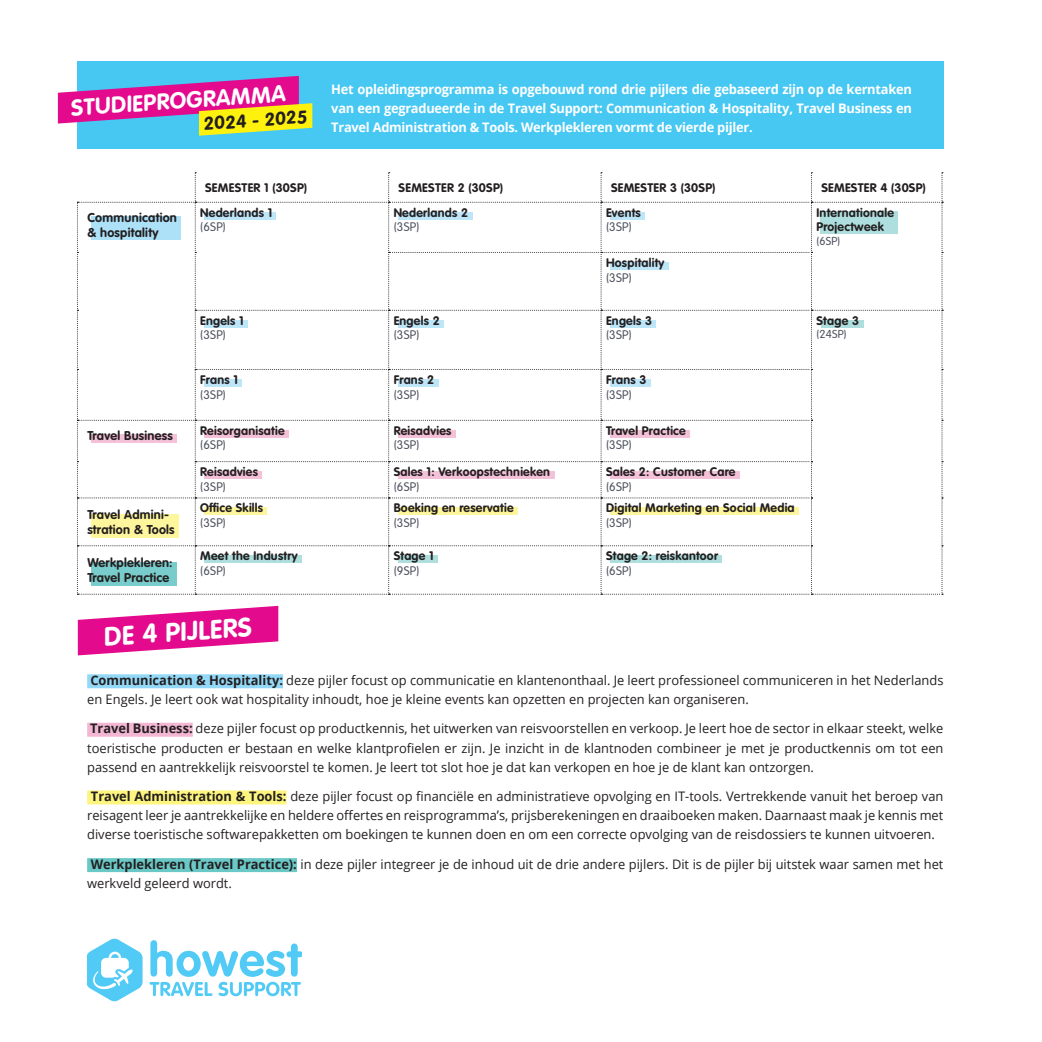
<style>
.page{position:relative;width:1042px;height:1042px;background:#fff}
.page>*{position:absolute;margin:0;border:0;box-sizing:border-box;transform-origin:0 0}
.t1{font:700 26.25px "VAG Rounded Std";color:#fff}
.t2{font:700 22.75px "VAG Rounded Std";color:#fff}
.t3{font:700 18.2px "VAG Rounded Std";color:#231f20}
.t4{font:13.12px/19.2px "Open Sans";color:#231f20}
.t5{font:700 13.12px/19.2px "Open Sans";letter-spacing:-.02em;color:#fff;text-align:justify}
.t6{font:700 12.6px/15px "VAG Rounded Std";letter-spacing:.02em;color:#231f20}
.t7{font:700 12.25px/14.7px "VAG Rounded Std";letter-spacing:.02em;color:#231f20}
.t8{font:300 12.25px "VAG Rounded Std";letter-spacing:.02em;color:#4e525e}
.t9{font:300 11.38px "VAG Rounded Std";letter-spacing:.02em;color:#4e525e}
.s1{font-weight:700}
</style>
<div class="page">
<div style="left:87px;top:674px;width:196px;height:14px;background:#93d9f7"></div>
<div style="left:87px;top:723px;width:106px;height:14px;background:#f3b7d4"></div>
<div style="left:87px;top:790px;width:200px;height:14px;background:#fef57f"></div>
<div style="left:87px;top:858px;width:210px;height:14px;background:#6ac8c7"></div>
<div style="left:77px;top:61px;width:866px;height:88px;background:#46c8f3"></div>
<svg style="left:57px;top:75px;width:256px;height:61px"></svg>
<svg style="left:77px;top:172px;width:866px;height:503px"></svg>
<svg style="left:149px;top:940px;width:153px;height:56px"></svg>
<svg style="left:87px;top:938px;width:56px;height:63px"></svg>
<h2 class="t2" style="left:70px;top:95px;width:217px;rotate:-4deg">STUDIEPROGRAMMA</h2>
<h3 class="t3" style="left:203px;top:113px;width:105px;rotate:-4deg">2024 - 2025</h3>
<p class="t5" style="left:331px;top:79px;width:582px">Het opleidingsprogramma is opgebouwd rond drie pijlers die gebaseerd zijn op de kerntaken van een gegradueerde in de Travel Support: Communication &amp; Hospitality, Travel Business en Travel Administration &amp; Tools. Werkplekleren vormt de vierde pijler.</p>
<p class="t6" style="left:87px;top:210px;width:91px">Communication &amp; hospitality</p>
<p class="t7" style="left:205px;top:181px;width:103px">SEMESTER 1 (30SP)</p>
<p class="t7" style="left:399px;top:181px;width:106px">SEMESTER 2 (30SP)</p>
<p class="t7" style="left:611px;top:181px;width:106px">SEMESTER 3 (30SP)</p>
<p class="t7" style="left:821px;top:181px;width:106px">SEMESTER 4 (30SP)</p>
<p class="t7" style="left:200px;top:205px;width:73px">Nederlands 1</p>
<p class="t8" style="left:200px;top:220px;width:27px">(6SP)</p>
<p class="t7" style="left:394px;top:205px;width:76px">Nederlands 2</p>
<p class="t8" style="left:394px;top:220px;width:27px">(3SP)</p>
<p class="t7" style="left:606px;top:205px;width:36px">Events</p>
<p class="t8" style="left:606px;top:220px;width:27px">(3SP)</p>
<p class="t7" style="left:816px;top:205px;width:79px">Internationale<br>Projectweek</p>
<p class="t9" style="left:816px;top:234px;width:25px">(6SP)</p>
<p class="t7" style="left:606px;top:256px;width:60px">Hospitality</p>
<p class="t8" style="left:606px;top:270px;width:27px">(3SP)</p>
<p class="t7" style="left:200px;top:313px;width:45px">Engels 1</p>
<p class="t8" style="left:200px;top:328px;width:27px">(3SP)</p>
<p class="t7" style="left:394px;top:313px;width:48px">Engels 2</p>
<p class="t8" style="left:394px;top:328px;width:27px">(3SP)</p>
<p class="t7" style="left:606px;top:313px;width:48px">Engels 3</p>
<p class="t8" style="left:606px;top:328px;width:27px">(3SP)</p>
<p class="t7" style="left:816px;top:313px;width:44px">Stage 3</p>
<p class="t9" style="left:816px;top:328px;width:32px">(24SP)</p>
<p class="t7" style="left:200px;top:373px;width:39px">Frans 1</p>
<p class="t8" style="left:200px;top:387px;width:27px">(3SP)</p>
<p class="t7" style="left:394px;top:373px;width:42px">Frans 2</p>
<p class="t8" style="left:394px;top:387px;width:27px">(3SP)</p>
<p class="t7" style="left:606px;top:373px;width:42px">Frans 3</p>
<p class="t8" style="left:606px;top:387px;width:27px">(3SP)</p>
<p class="t6" style="left:87px;top:428px;width:87px">Travel Business</p>
<p class="t7" style="left:200px;top:423px;width:86px">Reisorganisatie</p>
<p class="t8" style="left:200px;top:438px;width:27px">(6SP)</p>
<p class="t6" style="left:87px;top:508px;width:89px">Travel Admini&shy;stration &amp; Tools</p>
<p class="t6" style="left:87px;top:556px;width:87px">Werkplekleren:<br>Travel Practice</p>
<p class="t7" style="left:200px;top:465px;width:59px">Reisadvies</p>
<p class="t8" style="left:200px;top:479px;width:27px">(3SP)</p>
<p class="t7" style="left:200px;top:501px;width:64px">Office Skills</p>
<p class="t8" style="left:200px;top:516px;width:27px">(3SP)</p>
<p class="t7" style="left:200px;top:549px;width:99px">Meet the Industry</p>
<p class="t8" style="left:200px;top:563px;width:27px">(6SP)</p>
<h1 class="t1" style="left:102px;top:621px;width:150px;rotate:-4deg">DE 4 PIJLERS</h1>
<p class="t7" style="left:394px;top:423px;width:59px">Reisadvies</p>
<p class="t8" style="left:394px;top:438px;width:27px">(3SP)</p>
<p class="t7" style="left:606px;top:423px;width:81px">Travel Practice</p>
<p class="t8" style="left:606px;top:438px;width:27px">(3SP)</p>
<p class="t7" style="left:394px;top:465px;width:158px">Sales 1: Verkoopstechnieken</p>
<p class="t8" style="left:394px;top:479px;width:27px">(6SP)</p>
<p class="t7" style="left:606px;top:465px;width:131px">Sales 2: Customer Care</p>
<p class="t8" style="left:606px;top:479px;width:27px">(6SP)</p>
<p class="t7" style="left:394px;top:501px;width:121px">Boeking en reservatie</p>
<p class="t8" style="left:394px;top:516px;width:27px">(3SP)</p>
<p class="t7" style="left:606px;top:501px;width:190px">Digital Marketing en Social Media</p>
<p class="t8" style="left:606px;top:516px;width:27px">(3SP)</p>
<p class="t7" style="left:394px;top:549px;width:42px">Stage 1</p>
<p class="t8" style="left:394px;top:563px;width:27px">(9SP)</p>
<p class="t7" style="left:606px;top:549px;width:114px">Stage 2: reiskantoor</p>
<p class="t8" style="left:606px;top:563px;width:27px">(6SP)</p>
<p class="t4" style="left:87px;top:670px;width:858px"><span class="s1">Communication &amp; Hospitality:</span> deze pijler focust op communicatie en klantenonthaal. Je leert professioneel communiceren in het Nederlands en Engels. Je leert ook wat hospitality inhoudt, hoe je kleine events kan opzetten en projecten kan organiseren.</p>
<p class="t4" style="left:87px;top:718px;width:858px;text-align:justify"><span class="s1">Travel Business:</span> deze pijler focust op productkennis, het uitwerken van reisvoorstellen en verkoop. Je leert hoe de sector in elkaar steekt, welke toeristische producten er bestaan en welke klantprofielen er zijn. Je inzicht in de klantnoden combineer je met je productkennis om tot een passend en aantrekkelijk reisvoorstel te komen. Je leert tot slot hoe je dat kan verkopen en hoe je de klant kan ontzorgen.</p>
<p class="t4" style="left:87px;top:786px;width:858px;text-align:justify"><span class="s1">Travel Administration &amp; Tools:</span> deze pijler focust op financiële en administratieve opvolging en IT-tools. Vertrekkende vanuit het beroep van reisagent leer je aantrekkelijke en heldere offertes en reisprogramma’s, prijsberekeningen en draaiboeken maken. Daarnaast maak je kennis met diverse toeristische softwarepakketten om boekingen te kunnen doen en om een correcte opvolging van de reisdossiers te kunnen uitvoeren.</p>
<p class="t4" style="left:87px;top:854px;width:858px"><span class="s1">Werkplekleren (Travel Practice):</span> in deze pijler integreer je de inhoud uit de drie andere pijlers. Dit is de pijler bij uitstek waar samen met het werkveld geleerd wordt.</p>
</div>
